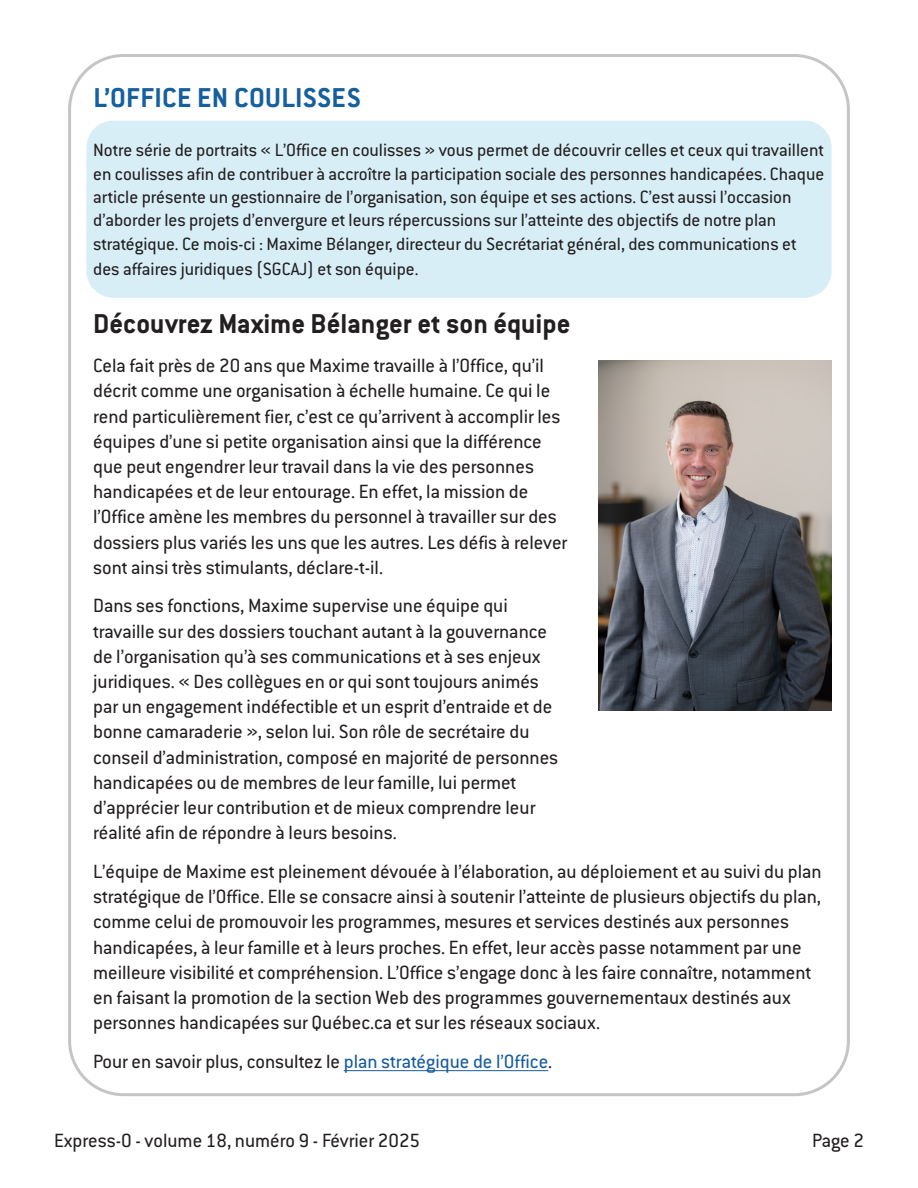
<style>
.page{position:relative;width:918px;height:1188px;background:#fff}
.page>*{position:absolute;margin:0;border:0;box-sizing:border-box;transform-origin:0 0}
.t1{font:700 30px "Conduit ITC";color:#231f20}
.t2{font:700 30px "Conduit ITC";letter-spacing:.015em;color:#15609d}
.t3{font:21px/25.2px "Conduit ITC";color:#231f20}
.t4{font:19.5px/23.4px "Conduit ITC";color:#231f20}
.s1{color:#175d9e}
</style>
<div class="page">
<div style="left:86px;top:121px;width:746px;height:177px;background:#d7eef7;border-radius:27px"></div>
<hr style="left:344px;top:1070px;width:204px;height:1px;background:#175d9e">
<img style="left:598px;top:361px;width:234px;height:350px">
<h1 class="t2" style="left:93px;top:80px;width:269px">L’OFFICE EN COULISSES</h1>
<p class="t4" style="left:93px;top:138px;width:733px">Notre série de portraits « L’Office en coulisses » vous permet de découvrir celles et ceux qui travaillent en coulisses afin de contribuer à accroître la participation sociale des personnes handicapées. Chaque article présente un gestionnaire de l’organisation, son équipe et ses actions. C’est aussi l’occasion d’aborder les projets d’envergure et leurs répercussions sur l’atteinte des objectifs de notre plan stratégique. Ce mois-ci : Maxime Bélanger, directeur du Secrétariat général, des communications et</p>
<p class="t4" style="left:93px;top:257px;width:327px">des affaires juridiques (SGCAJ) et son équipe.</p>
<h1 class="t1" style="left:93px;top:306px;width:479px">Découvrez Maxime Bélanger et son équipe</h1>
<p class="t3" style="left:93px;top:352px;width:476px">Cela fait près de 20 ans que Maxime travaille à l’Office, qu’il décrit comme une organisation à échelle humaine. Ce qui le rend particulièrement fier, c’est ce qu’arrivent à accomplir les équipes d’une si petite organisation ainsi que la différence que peut engendrer leur travail dans la vie des personnes handicapées et de leur entourage. En effet, la mission de l’Office amène les membres du personnel à travailler sur des dossiers plus variés les uns que les autres. Les défis à relever sont ainsi très stimulants, déclare-t-il.</p>
<p class="t3" style="left:93px;top:593px;width:467px">Dans ses fonctions, Maxime supervise une équipe qui travaille sur des dossiers touchant autant à la gouvernance de l’organisation qu’à ses communications et à ses enjeux juridiques. « Des collègues en or qui sont toujours animés par un engagement indéfectible et un esprit d’entraide et de bonne camaraderie », selon lui. Son rôle de secrétaire du conseil d’administration, composé en majorité de personnes handicapées ou de membres de leur famille, lui permet d’apprécier leur contribution et de mieux comprendre leur réalité afin de répondre à leurs besoins.</p>
<p class="t3" style="left:93px;top:858px;width:730px">L’équipe de Maxime est pleinement dévouée à l’élaboration, au déploiement et au suivi du plan stratégique de l’Office. Elle se consacre ainsi à soutenir l’atteinte de plusieurs objectifs du plan, comme celui de promouvoir les programmes, mesures et services destinés aux personnes handicapées, à leur famille et à leurs proches. En effet, leur accès passe notamment par une meilleure visibilité et compréhension. L’Office s’engage donc à les faire connaître, notamment en faisant la promotion de la section Web des programmes gouvernementaux destinés aux personnes handicapées sur Québec.ca et sur les réseaux sociaux.</p>
<p class="t3" style="left:93px;top:1048px;width:461px">Pour en savoir plus, consultez le <span class="s1">plan stratégique de l’Office</span>.</p>
<p class="t3" style="left:54px;top:1127px;width:368px">Express-O - volume 18, numéro 9 - Février 2025</p>
<p class="t3" style="left:812px;top:1127px;width:53px">Page 2</p>
</div>
